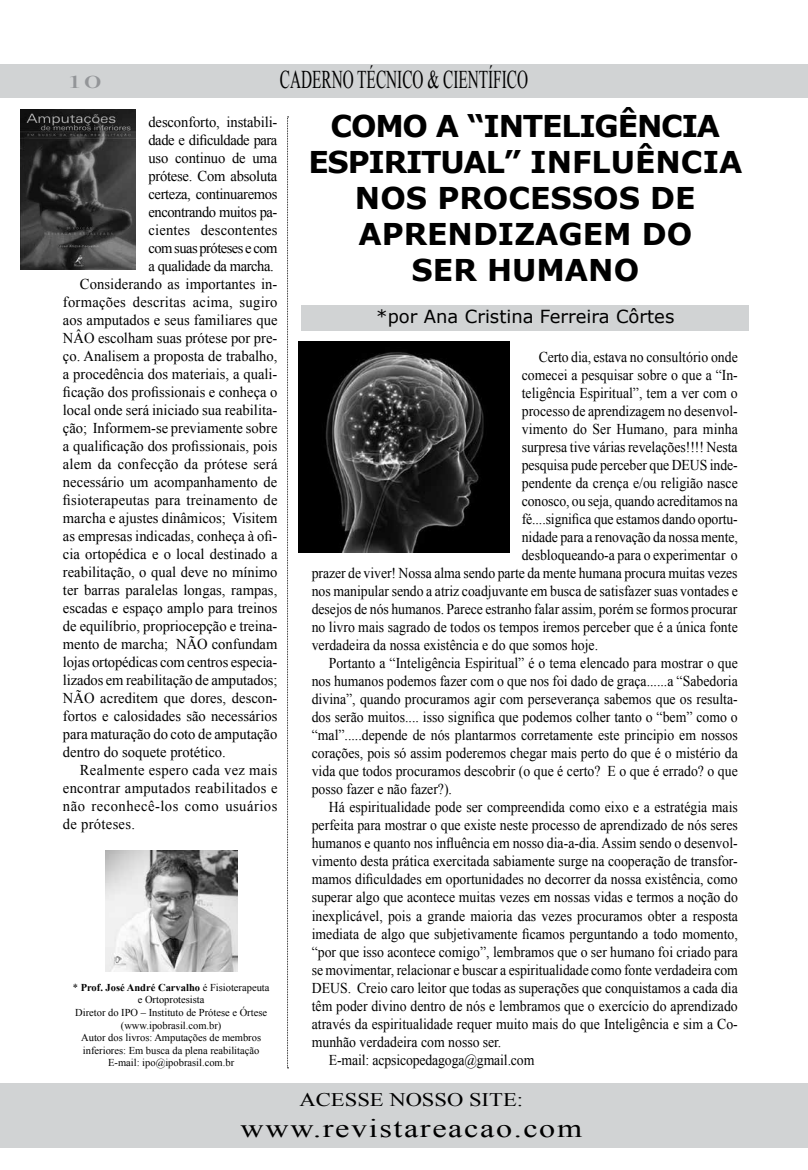
<style>
.page{position:relative;width:808px;height:1170px;background:#fff}
.page>*{position:absolute;margin:0;border:0;box-sizing:border-box;transform-origin:0 0}
.t1{font:700 30px "Verdana";color:#000}
.t2{font:25.8px "Times New Roman";letter-spacing:.05em;color:#000;scale:1.25 1}
.t3{font:25.5px "Times New Roman";color:#000;scale:.6 1}
.t4{font:19.2px "Times New Roman";color:#000;scale:1.18 1}
.t5{font:18px "Verdana";color:#000}
.t6{font:18px "Times New Roman";color:#939598;scale:2 1}
.t7{font:15px "Times New Roman";color:#000;scale:.92 1}
.t8{font:15px "Times New Roman";color:#000}
.t9{font:15px "Times New Roman";letter-spacing:.02em;color:#000}
.t10{font:15px "Times New Roman";letter-spacing:-.03em;color:#000}
.t11{font:15px "Times New Roman";letter-spacing:.035em;color:#000}
.t12{font:15px "Times New Roman";letter-spacing:-.025em;color:#000}
.t13{font:15px "Times New Roman";letter-spacing:-.035em;color:#000}
.t14{font:10.5px/12.6px "Times New Roman";color:#000;text-align:center}
.s1{font-weight:700}
</style>
<div class="page">
<div style="left:0;top:64px;width:808px;height:33px;background:#d1d3d4"></div>
<div style="left:0;top:1082px;width:808px;height:65px;background:#d1d3d4"></div>
<div style="left:301px;top:305px;width:448px;height:25px;background:#d1d3d4"></div>
<img style="left:298px;top:342px;width:212px;height:210px">
<svg style="left:287px;top:116px;width:2px;height:952px"></svg>
<img style="left:105px;top:850px;width:132px;height:121px">
<img style="left:21px;top:110px;width:115px;height:159px">
<p class="t6" style="left:66px;top:70px;width:19px">10</p>
<h3 class="t3" style="left:280px;top:62px;width:415px">CADERNO TÉCNICO &amp; CIENTÍFICO</h3>
<p class="t8" style="left:148px;top:112px;width:130px">desconforto, instabili-</p>
<p class="t10" style="left:148px;top:130px;width:131px">dade e dificuldade para</p>
<p class="t8" style="left:148px;top:148px;width:130px">uso continuo de uma</p>
<p class="t8" style="left:148px;top:166px;width:130px">prótese. Com absoluta</p>
<p class="t12" style="left:148px;top:184px;width:131px">certeza, continuaremos</p>
<p class="t10" style="left:148px;top:202px;width:130px">encontrando muitos pa-</p>
<p class="t8" style="left:148px;top:220px;width:131px">cientes descontentes</p>
<p class="t13" style="left:148px;top:238px;width:131px">com suas próteses e com</p>
<p class="t10" style="left:148px;top:256px;width:127px">a qualidade da marcha.</p>
<p class="t8" style="left:80px;top:274px;width:199px">Considerando as importantes in-</p>
<p class="t9" style="left:63px;top:292px;width:216px">formações descritas acima, sugiro</p>
<p class="t8" style="left:63px;top:310px;width:216px">aos amputados e seus familiares que</p>
<p class="t8" style="left:63px;top:328px;width:216px">NÂO escolham suas prótese por pre-</p>
<p class="t8" style="left:63px;top:346px;width:216px">ço. Analisem a proposta de trabalho,</p>
<p class="t8" style="left:63px;top:364px;width:216px">a procedência dos materiais, a quali-</p>
<p class="t8" style="left:63px;top:382px;width:216px">ficação dos profissionais e conheça o</p>
<p class="t8" style="left:63px;top:400px;width:216px">local onde será iniciado sua reabilita-</p>
<p class="t8" style="left:63px;top:418px;width:216px">ção; Informem-se previamente sobre</p>
<p class="t8" style="left:63px;top:436px;width:216px">a qualificação dos profissionais, pois</p>
<p class="t8" style="left:63px;top:454px;width:216px">alem da confecção da prótese será</p>
<p class="t8" style="left:63px;top:472px;width:216px">necessário um acompanhamento de</p>
<p class="t8" style="left:63px;top:490px;width:216px">fisioterapeutas para treinamento de</p>
<p class="t8" style="left:63px;top:508px;width:216px">marcha e ajustes dinâmicos; Visitem</p>
<p class="t8" style="left:63px;top:526px;width:216px">as empresas indicadas, conheça à ofi-</p>
<p class="t8" style="left:63px;top:544px;width:216px">cia ortopédica e o local destinado a</p>
<p class="t8" style="left:63px;top:562px;width:216px">reabilitação, o qual deve no mínimo</p>
<p class="t8" style="left:63px;top:580px;width:216px">ter barras paralelas longas, rampas,</p>
<p class="t8" style="left:63px;top:598px;width:216px">escadas e espaço amplo para treinos</p>
<p class="t8" style="left:63px;top:616px;width:216px">de equilíbrio, propriocepção e treina-</p>
<p class="t8" style="left:63px;top:634px;width:216px">mento de marcha; NÃO confundam</p>
<p class="t8" style="left:63px;top:652px;width:216px">lojas ortopédicas com centros especia-</p>
<p class="t8" style="left:63px;top:670px;width:216px">lizados em reabilitação de amputados;</p>
<p class="t8" style="left:63px;top:688px;width:216px">NÃO acreditem que dores, descon-</p>
<p class="t8" style="left:63px;top:706px;width:216px">fortos e calosidades são necessários</p>
<p class="t8" style="left:63px;top:724px;width:216px">para maturação do coto de amputação</p>
<p class="t8" style="left:63px;top:742px;width:164px">dentro do soquete protético.</p>
<p class="t9" style="left:80px;top:760px;width:199px">Realmente espero cada vez mais</p>
<p class="t9" style="left:63px;top:778px;width:216px">encontrar amputados reabilitados e</p>
<p class="t11" style="left:63px;top:796px;width:216px">não reconhecê-los como usuários</p>
<p class="t9" style="left:63px;top:814px;width:74px">de próteses.</p>
<p class="t14" style="left:73px;top:980px;width:198px">* <span class="s1">Prof. José André Carvalho</span> é Fisioterapeuta e Ortoprotesista<br>Diretor do IPO – Instituto de Prótese e Órtese (www.ipobrasil.com.br)<br>Autor dos livros: Amputações de membros inferiores: Em busca da plena reabilitação E-mail: ipo@ipobrasil.com.br</p>
<h1 class="t1" style="left:331px;top:106px;width:47px">COMO</h1>
<h1 class="t1" style="left:436px;top:106px;width:84px">A “INTELIGÊNCIA</h1>
<h1 class="t1" style="left:308px;top:142px;width:40px">ESPIRITUAL</h1>
<h1 class="t1" style="left:504px;top:142px;width:66px">” INFLUÊNCIA</h1>
<h1 class="t1" style="left:355px;top:178px;width:24px">NOS</h1>
<h1 class="t1" style="left:437px;top:178px;width:24px">PROCESSOS</h1>
<h1 class="t1" style="left:650px;top:178px;width:22px">DE</h1>
<h1 class="t1" style="left:358px;top:214px;width:23px">APRENDI</h1>
<h1 class="t1" style="left:514px;top:214px;width:46px">ZAGEM</h1>
<h1 class="t1" style="left:642px;top:214px;width:25px">DO</h1>
<h1 class="t1" style="left:412px;top:250px;width:127px">SER HUMANO</h1>
<p class="t5" style="left:376px;top:305px;width:300px">*por Ana Cristina Ferreira Côrtes</p>
<p class="t7" style="left:539px;top:347px;width:218px">Certo dia, estava no consultório onde</p>
<p class="t7" style="left:522px;top:365px;width:236px">comecei a pesquisar sobre o que a “In-</p>
<p class="t7" style="left:522px;top:383px;width:236px">teligência Espiritual”, tem a ver com o</p>
<p class="t7" style="left:522px;top:401px;width:236px">processo de aprendizagem no desenvol-</p>
<p class="t7" style="left:522px;top:419px;width:236px">vimento do Ser Humano, para minha</p>
<p class="t7" style="left:522px;top:437px;width:236px">surpresa tive várias revelações!!!! Nesta</p>
<p class="t7" style="left:522px;top:455px;width:236px">pesquisa pude perceber que DEUS inde-</p>
<p class="t7" style="left:522px;top:473px;width:236px">pendente da crença e/ou religião nasce</p>
<p class="t7" style="left:522px;top:491px;width:236px">conosco, ou seja, quando acreditamos na</p>
<p class="t7" style="left:522px;top:509px;width:236px">fé....significa que estamos dando oportu-</p>
<p class="t7" style="left:522px;top:527px;width:236px">nidade para a renovação da nossa mente,</p>
<p class="t7" style="left:522px;top:545px;width:236px">desbloqueando-a para o experimentar o</p>
<p class="t7" style="left:312px;top:563px;width:464px">prazer de viver! Nossa alma sendo parte da mente humana procura muitas vezes</p>
<p class="t7" style="left:312px;top:581px;width:465px">nos manipular sendo a atriz coadjuvante em busca de satisfazer suas vontades e</p>
<p class="t7" style="left:312px;top:599px;width:464px">desejos de nós humanos. Parece estranho falar assim, porém se formos procurar</p>
<p class="t7" style="left:312px;top:617px;width:465px">no livro mais sagrado de todos os tempos iremos perceber que é a única fonte</p>
<p class="t7" style="left:312px;top:635px;width:313px">verdadeira da nossa existência e do que somos hoje.</p>
<p class="t7" style="left:329px;top:653px;width:446px">Portanto a “Inteligência Espiritual” é o tema elencado para mostrar o que</p>
<p class="t7" style="left:312px;top:671px;width:465px">nos humanos podemos fazer com o que nos foi dado de graça......a “Sabedoria</p>
<p class="t7" style="left:312px;top:689px;width:465px">divina”, quando procuramos agir com perseverança sabemos que os resulta-</p>
<p class="t7" style="left:312px;top:707px;width:465px">dos serão muitos.... isso significa que podemos colher tanto o “bem” como o</p>
<p class="t7" style="left:312px;top:725px;width:465px">“mal”.....depende de nós plantarmos corretamente este principio em nossos</p>
<p class="t7" style="left:312px;top:743px;width:465px">corações, pois só assim poderemos chegar mais perto do que é o mistério da</p>
<p class="t7" style="left:312px;top:761px;width:465px">vida que todos procuramos descobrir (o que é certo? E o que é errado? o que</p>
<p class="t7" style="left:312px;top:779px;width:154px">posso fazer e não fazer?).</p>
<p class="t7" style="left:329px;top:797px;width:446px">Há espiritualidade pode ser compreendida como eixo e a estratégia mais</p>
<p class="t7" style="left:312px;top:815px;width:465px">perfeita para mostrar o que existe neste processo de aprendizado de nós seres</p>
<p class="t7" style="left:312px;top:833px;width:465px">humanos e quanto nos influência em nosso dia-a-dia. Assim sendo o desenvol-</p>
<p class="t7" style="left:312px;top:851px;width:465px">vimento desta prática exercitada sabiamente surge na cooperação de transfor-</p>
<p class="t7" style="left:312px;top:869px;width:465px">mamos dificuldades em oportunidades no decorrer da nossa existência, como</p>
<p class="t7" style="left:312px;top:887px;width:465px">superar algo que acontece muitas vezes em nossas vidas e termos a noção do</p>
<p class="t7" style="left:312px;top:905px;width:465px">inexplicável, pois a grande maioria das vezes procuramos obter a resposta</p>
<p class="t7" style="left:312px;top:923px;width:465px">imediata de algo que subjetivamente ficamos perguntando a todo momento,</p>
<p class="t7" style="left:312px;top:941px;width:465px">“por que isso acontece comigo”, lembramos que o ser humano foi criado para</p>
<p class="t7" style="left:312px;top:959px;width:465px">se movimentar, relacionar e buscar a espiritualidade como fonte verdadeira com</p>
<p class="t7" style="left:312px;top:977px;width:465px">DEUS. Creio caro leitor que todas as superações que conquistamos a cada dia</p>
<p class="t7" style="left:312px;top:995px;width:465px">têm poder divino dentro de nós e lembramos que o exercício do aprendizado</p>
<p class="t7" style="left:312px;top:1013px;width:465px">através da espiritualidade requer muito mais do que Inteligência e sim a Co-</p>
<p class="t7" style="left:312px;top:1031px;width:207px">munhão verdadeira com nosso ser.</p>
<p class="t7" style="left:329px;top:1049px;width:225px">E-mail: acpsicopedagoga@gmail.com</p>
<p class="t4" style="left:300px;top:1086px;width:191px">ACESSE NOSSO SITE:</p>
<h2 class="t2" style="left:241px;top:1110px;width:275px">www.revistareacao.com</h2>
</div>
